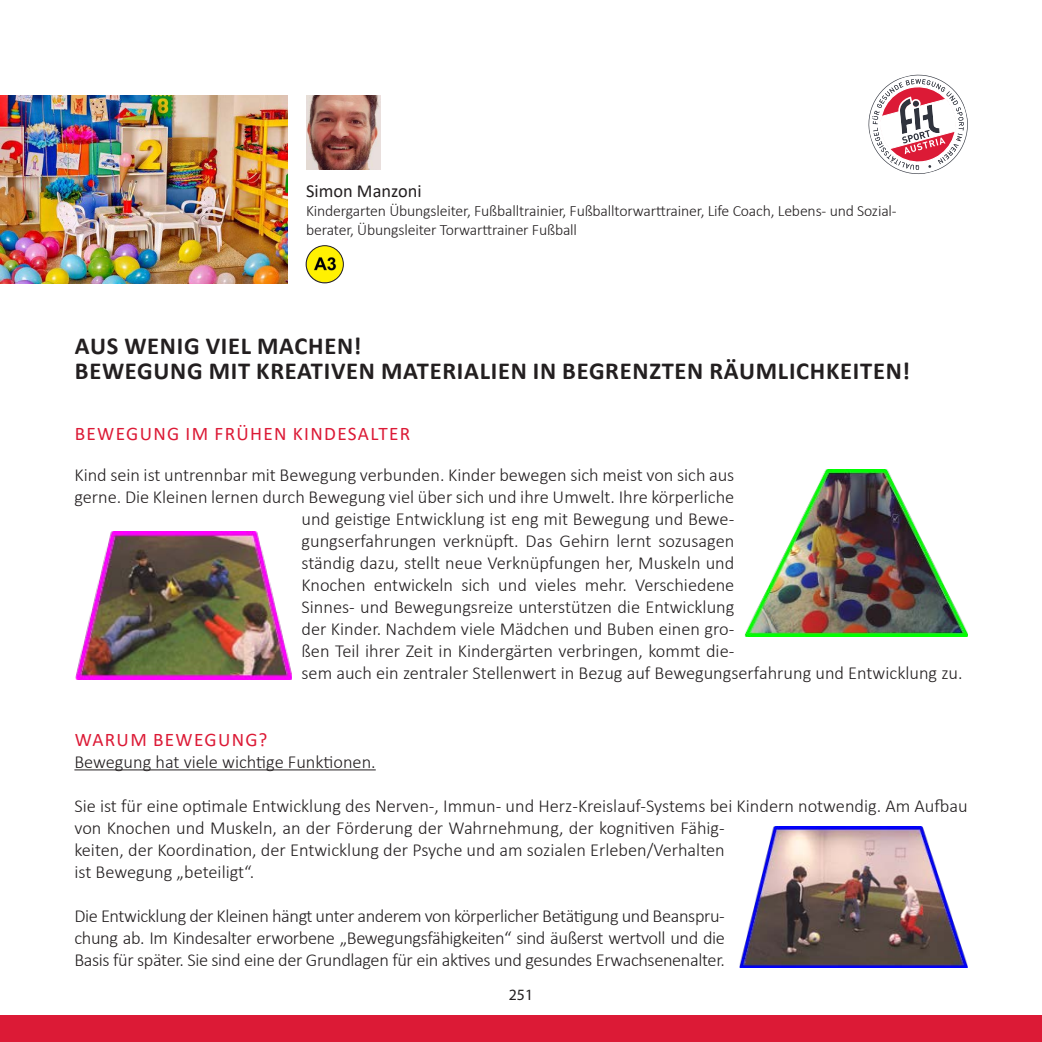
<style>
.page{position:relative;width:1042px;height:1042px;background:#fff}
.page>*{position:absolute;margin:0;border:0;box-sizing:border-box;transform-origin:0 0}
.t1{font:700 24.5px/24.5px "Calibri";letter-spacing:.03em;color:#231f20}
.t2{font:19.25px "Calibri";letter-spacing:.07em;color:#dc1a36}
.t3{font:300 18.38px/22.1px "Calibri";color:#231f20}
.t4{font:18.38px "Calibri";color:#231f20}
.t5{font:300 15.75px/18.9px "Calibri";letter-spacing:-.01em;color:#231f20}
.t6{font:15.75px "Myriad Pro";color:#231f20}
</style>
<div class="page">
<img style="left:306px;top:95px;width:74px;height:74px">
<img style="left:0;top:95px;width:288px;height:189px">
<img style="left:306px;top:246px;width:37px;height:37px;border-radius:18px">
<div style="left:306px;top:245px;width:38px;height:38px;border:1px solid #231f20;border-radius:50%"></div>
<hr style="left:74px;top:769px;width:302px;height:1px;background:#231f20">
<img style="left:75px;top:532px;width:217px;height:147px">
<img style="left:745px;top:470px;width:222px;height:166px">
<img style="left:739px;top:826px;width:228px;height:141px">
<div style="left:0;top:1015px;width:1042px;height:27px;background:#dc1a36"></div>
<svg style="left:868px;top:74px;width:100px;height:100px"></svg>
<p class="t4" style="left:306px;top:178px;width:117px">Simon Manzoni</p>
<p class="t5" style="left:306px;top:201px;width:592px">Kindergarten Übungsleiter, Fußballtrainier, Fußballtorwarttrainer, Life Coach, Lebens- und Sozial&shy;berater, Übungsleiter Torwarttrainer Fußball</p>
<h1 class="t1" style="left:75px;top:334px;width:836px">AUS WENIG VIEL MACHEN!<br>BEWEGUNG MIT KREATIVEN MATERIALIEN IN BEGRENZTEN RÄUMLICHKEITEN!</h1>
<p class="t2" style="left:75px;top:420px;width:337px">BEWEGUNG IM FRÜHEN KINDESALTER</p>
<p class="t3" style="left:74px;top:463px;width:661px">Kind sein ist untrennbar mit Bewegung verbunden. Kinder bewegen sich meist von sich aus</p>
<p class="t3" style="left:74px;top:485px;width:661px">gerne. Die Kleinen lernen durch Bewegung viel über sich und ihre Umwelt. Ihre körperliche</p>
<p class="t3" style="left:301px;top:508px;width:434px">und geistige Entwicklung ist eng mit Bewegung und Bewe-</p>
<p class="t3" style="left:301px;top:530px;width:434px">gungserfahrungen verknüpft. Das Gehirn lernt sozusagen</p>
<p class="t3" style="left:301px;top:552px;width:434px">ständig dazu, stellt neue Verknüpfungen her, Muskeln und</p>
<p class="t3" style="left:301px;top:574px;width:434px">Knochen entwickeln sich und vieles mehr. Verschiedene</p>
<p class="t3" style="left:301px;top:596px;width:434px">Sinnes- und Bewegungsreize unterstützen die Entwicklung</p>
<p class="t3" style="left:301px;top:618px;width:434px">der Kinder. Nachdem viele Mädchen und Buben einen gro-</p>
<p class="t3" style="left:301px;top:640px;width:434px">ßen Teil ihrer Zeit in Kindergärten verbringen, kommt die-</p>
<p class="t3" style="left:301px;top:662px;width:662px">sem auch ein zentraler Stellenwert in Bezug auf Bewegungserfahrung und Entwicklung zu.</p>
<p class="t2" style="left:75px;top:726px;width:194px">WARUM BEWEGUNG?</p>
<p class="t3" style="left:74px;top:750px;width:303px">Bewegung hat viele wichtige Funktionen.</p>
<p class="t3" style="left:74px;top:794px;width:894px">Sie ist für eine optimale Entwicklung des Nerven-, Immun- und Herz-Kreislauf-Systems bei Kindern notwendig. Am Aufbau von Knochen und Muskeln, an der Förderung der Wahrnehmung, der kognitiven Fähig-<br>keiten, der Koordination, der Entwicklung der Psyche und am sozialen Erleben/Verhalten<br>ist Bewegung „beteiligt“.</p>
<p class="t3" style="left:74px;top:904px;width:652px;text-align:justify">Die Entwicklung der Kleinen hängt unter anderem von körperlicher Betätigung und Beanspru&shy;chung ab. Im Kindesalter erworbene „Bewegungsfähigkeiten“ sind äußerst wertvoll und die Basis für später. Sie sind eine der Grundlagen für ein aktives und gesundes Erwachsenenalter.</p>
<p class="t6" style="left:509px;top:985px;width:26px">251</p>
</div>
